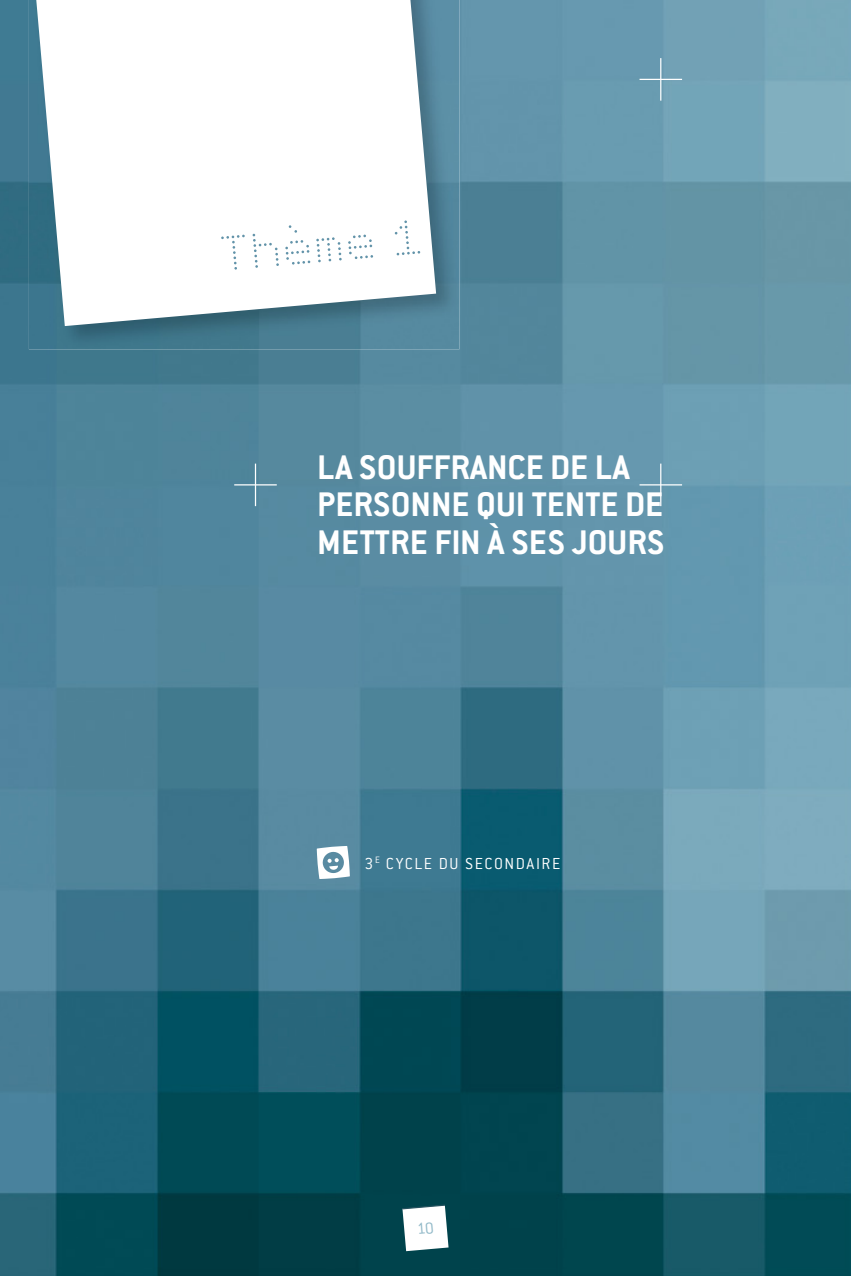
<style>
.page{position:relative;width:851px;height:1276px;background:#fff}
.page>*{position:absolute;margin:0;border:0;box-sizing:border-box;transform-origin:0 0}
.t1{font:300 52.5px "Foundry Plek";color:#6293a9}
.t2{font:700 37.5px/37.5px "Conduit ITC Std";color:#fff}
.t3{font:300 17.5px "Conduit ITC Std";letter-spacing:.085em;color:#fff}
</style>
<div class="page">
<img style="left:0;top:0;width:850px;height:1276px">
<svg style="left:317px;top:846px;width:33px;height:33px"></svg>
<hr style="left:660px;top:58px;width:1px;height:43px;background:#fff">
<hr style="left:660px;top:463px;width:1px;height:43px;background:#fff">
<hr style="left:255px;top:463px;width:1px;height:43px;background:#fff">
<hr style="left:639px;top:79px;width:43px;height:1px;background:#fff">
<hr style="left:639px;top:484px;width:43px;height:1px;background:#fff">
<hr style="left:234px;top:484px;width:43px;height:1px;background:#fff">
<img style="left:29px;top:0;width:430px;height:349px">
<svg style="left:32px;top:0;width:404px;height:326px"></svg>
<svg style="left:401px;top:1203px;width:47px;height:48px"></svg>
<h1 class="t1" style="left:215px;top:221px;width:206px;rotate:-5deg">Thème 1</h1>
<p class="t2" style="left:317px;top:447px;width:349px">LA SOUFFRANCE DE LA<br>PERSONNE QUI TENTE DE<br>METTRE FIN À SES JOURS</p>
<p class="t3" style="left:364px;top:852px;width:197px">3<sup>E</sup> CYCLE DU SECONDAIRE</p>
</div>
